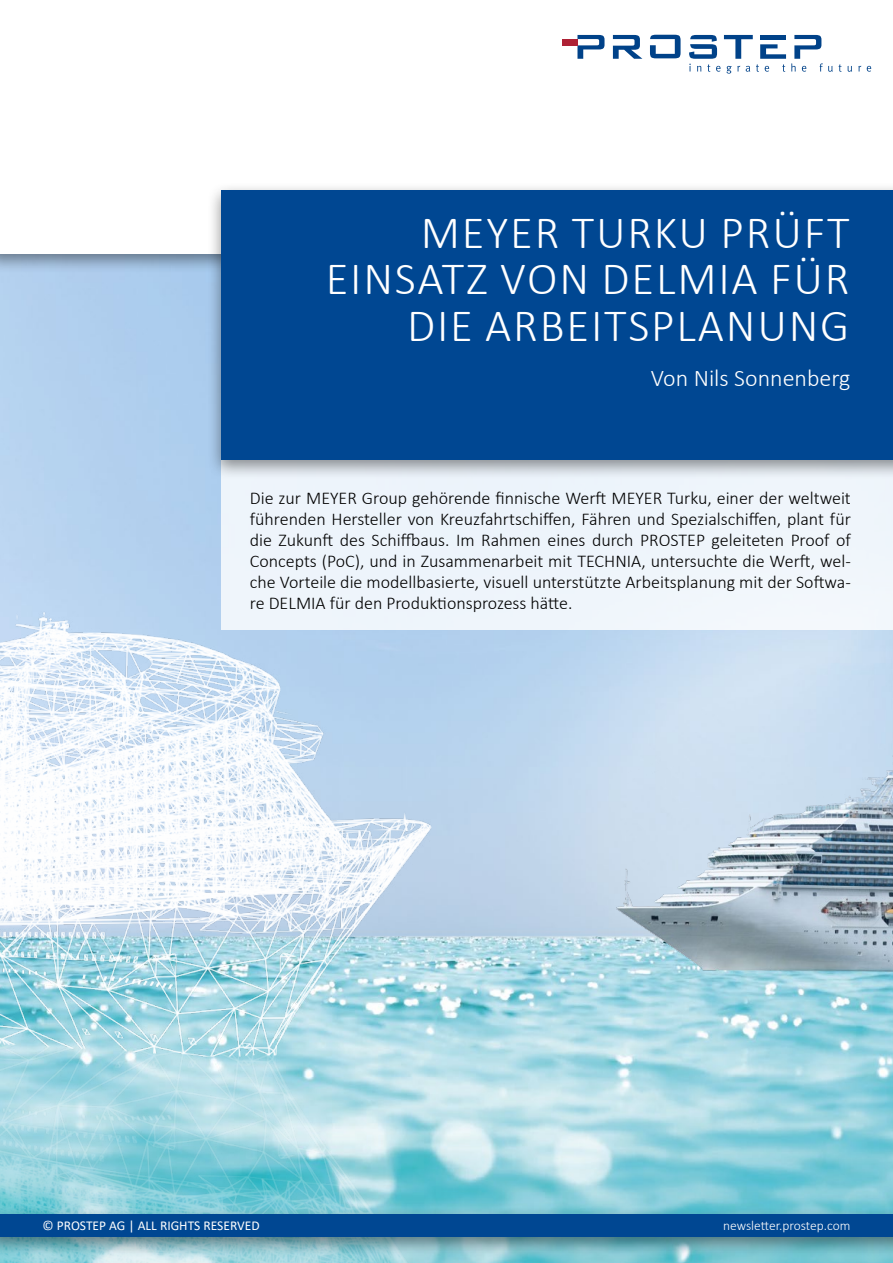
<style>
.page{position:relative;width:893px;height:1263px;background:#fff}
.page>*{position:absolute;margin:0;border:0;box-sizing:border-box;transform-origin:0 0}
.t1{font:300 46.5px/46.5px "Calibri";letter-spacing:.04em;color:#fff;text-align:right}
.t2{font:300 24px "Calibri";color:#fff}
.t3{font:300 18px/21px "Calibri";color:#000;text-align:justify}
.t4{font:13.5px "Calibri";color:#fff}
.t5{font:300 13.5px "Calibri";color:#fff}
</style>
<div class="page">
<img style="left:432px;top:1148px;width:461px;height:115px">
<img style="left:0;top:274px;width:893px;height:874px">
<img style="left:0;top:612px;width:432px;height:651px">
<img style="left:617px;top:736px;width:276px;height:237px">
<svg style="left:650px;top:35px;width:31px;height:23px"></svg>
<svg style="left:577px;top:35px;width:27px;height:24px"></svg>
<svg style="left:613px;top:35px;width:29px;height:24px"></svg>
<div style="left:562px;top:39px;width:15px;height:6px;background:#ae2135"></div>
<svg style="left:839px;top:64px;width:3px;height:8px"></svg>
<svg style="left:848px;top:66px;width:4px;height:6px"></svg>
<svg style="left:858px;top:66px;width:3px;height:6px"></svg>
<svg style="left:867px;top:66px;width:4px;height:6px"></svg>
<svg style="left:689px;top:35px;width:144px;height:39px"></svg>
<hr style="left:760px;top:35px;width:26px;height:4px;background:#004289">
<div style="left:0;top:1206px;width:893px;height:51px;background:#000;opacity:.43"></div>
<div style="left:0;top:1214px;width:893px;height:23px;background:#004792"></div>
<div style="left:221px;top:425px;width:672px;height:205px;background:#eef5fb"></div>
<div style="left:207px;top:182px;width:686px;height:298px;background:#000;opacity:.43"></div>
<div style="left:221px;top:190px;width:672px;height:269px;background:#004792"></div>
<h1 class="t1" style="left:326px;top:208px;width:525px">MEYER TURKU PRÜFT<br>EINSATZ VON DELMIA FÜR<br>DIE ARBEITSPLANUNG</h1>
<h2 class="t2" style="left:651px;top:363px;width:201px">Von Nils Sonnenberg</h2>
<p class="t3" style="left:250px;top:487px;width:603px">Die zur MEYER Group gehörende finnische Werft MEYER Turku, einer der weltweit führenden Hersteller von Kreuzfahrtschiffen, Fähren und Spezialschiffen, plant für die Zukunft des Schiffbaus. Im Rahmen eines durch PROSTEP geleiteten Proof of Concepts (PoC), und in Zusammenarbeit mit TECHNIA, untersuchte die Werft, wel&shy;che Vorteile die modellbasierte, visuell unterstützte Arbeitsplanung mit der Softwa&shy;re DELMIA für den Produktionsprozess hätte.</p>
<p class="t4" style="left:43px;top:1216px;width:219px">© PROSTEP AG | ALL RIGHTS RESERVED</p>
<p class="t5" style="left:723px;top:1217px;width:129px">newsletter.prostep.com</p>
</div>
